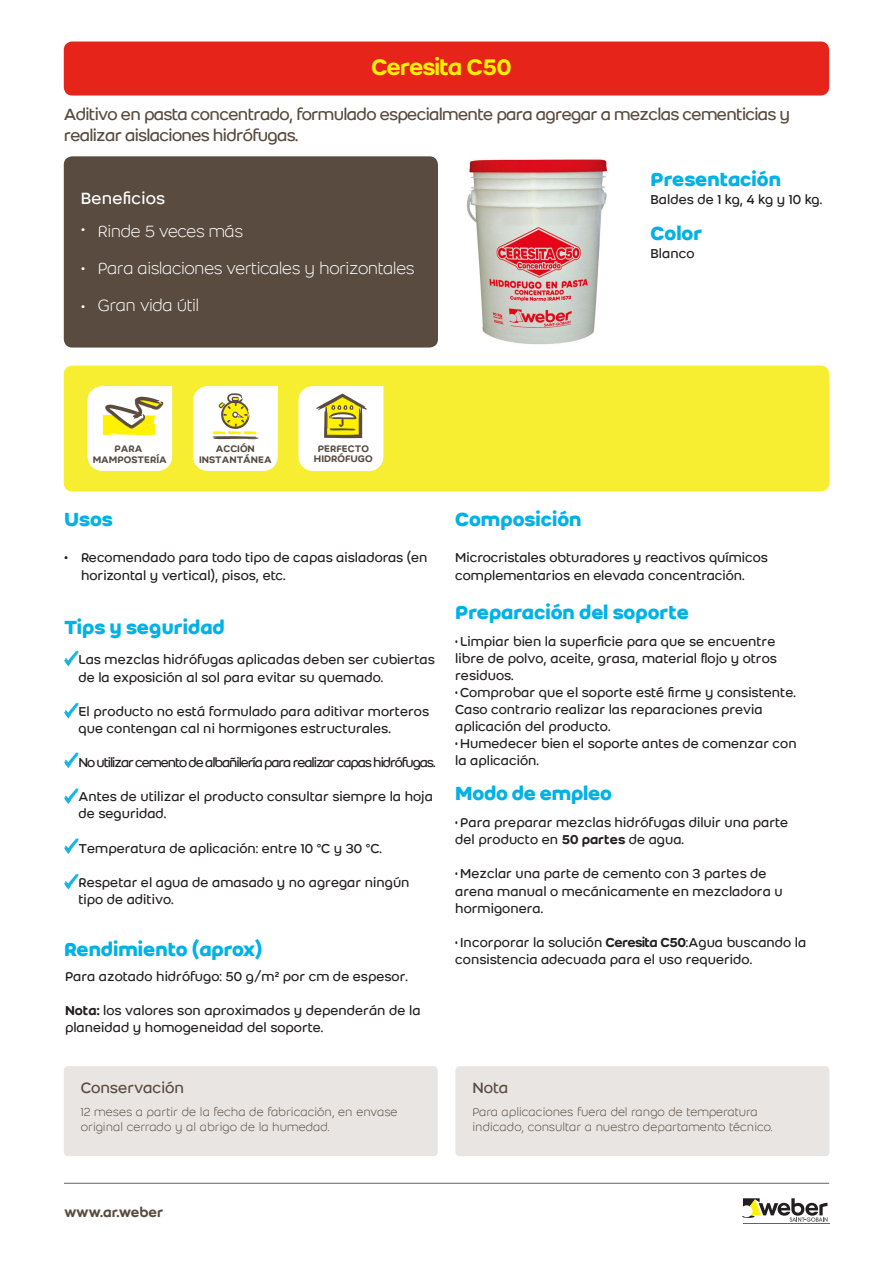
<style>
.page{position:relative;width:893px;height:1263px;background:#fff}
.page>*{position:absolute;margin:0;border:0;box-sizing:border-box;transform-origin:0 0}
.t1{font:24.75px "Weber Name";color:#fff101}
.t2{font:700 21px "Weber";color:#00b2e6}
.t3{font:18px/21.6px "Weber";letter-spacing:-.04em;color:#594b3f}
.t4{font:300 18px/37.5px "Weber";letter-spacing:-.03em;color:#fff}
.t5{font:18px "Weber";letter-spacing:.01em;color:#fff}
.t6{font:16.5px "Weber";color:#594b3f}
.t7{font:500 15px "Weber";color:#594b3f}
.t8{font:14.25px/17.1px "Weber";color:#231f20}
.t9{font:14.25px/17.1px "Weber";color:#231f20;scale:.66 1}
.t10{font:14.25px "Weber";letter-spacing:-.075em;color:#231f20}
.t11{font:300 12.75px/15.3px "Weber";color:#594b3f}
.t12{font:500 10.5px/10.5px "Weber";color:#574c43;text-align:center}
.s1{font-weight:500}
.s2{font-family:"Weber Name"}
</style>
<div class="page">
<svg style="left:64px;top:650px;width:14px;height:16px"></svg>
<svg style="left:64px;top:703px;width:14px;height:15px"></svg>
<svg style="left:64px;top:752px;width:14px;height:16px"></svg>
<svg style="left:64px;top:788px;width:14px;height:16px"></svg>
<svg style="left:64px;top:838px;width:14px;height:16px"></svg>
<svg style="left:64px;top:874px;width:14px;height:15px"></svg>
<hr style="left:743px;top:1223px;width:86px;height:1px;background:#636366">
<svg style="left:742px;top:1198px;width:86px;height:24px"></svg>
<hr style="left:64px;top:1183px;width:765px;height:1px;background:#636366">
<div style="left:64px;top:156px;width:374px;height:192px;background:#594b3f;border-radius:9px"></div>
<div style="left:64px;top:366px;width:765px;height:126px;background:#f7ee32;border-radius:9px"></div>
<div style="left:64px;top:42px;width:765px;height:54px;background:#e72419;border-radius:9px"></div>
<svg style="left:87px;top:386px;width:85px;height:85px;background:#f2f0d0"></svg>
<svg style="left:193px;top:386px;width:85px;height:85px;background:#f5f3de"></svg>
<svg style="left:298px;top:386px;width:85px;height:85px;background:#efeccd"></svg>
<div style="left:64px;top:1066px;width:374px;height:90px;background:#e8e5e2;border-radius:4px"></div>
<div style="left:455px;top:1066px;width:374px;height:90px;background:#e8e5e2;border-radius:4px"></div>
<img style="left:466px;top:159px;width:142px;height:186px">
<h1 class="t1" style="left:372px;top:52px;width:141px">Ceresita C50</h1>
<p class="t3" style="left:64px;top:103px;width:728px">Aditivo en pasta concentrado, formulado especialmente para agregar a mezclas cementicias y realizar aislaciones hidrófugas.</p>
<p class="t5" style="left:81px;top:187px;width:86px">Beneficios</p>
<p class="t4" style="left:98px;top:212px;width:318px;text-indent:-17px">• Rinde 5 veces más<br>Para aislaciones verticales y horizontales<br>Gran vida útil</p>
<p class="t4" style="left:81px;top:250px;width:6px">• •</p>
<h2 class="t2" style="left:651px;top:166px;width:132px">Presentación</h2>
<p class="t8" style="left:651px;top:190px;width:173px">Baldes de 1 kg, 4 kg y 10 kg.</p>
<h2 class="t2" style="left:651px;top:220px;width:53px">Color</h2>
<p class="t8" style="left:651px;top:244px;width:45px">Blanco</p>
<p class="t12" style="left:93px;top:444px;width:76px">PARA<br>MAMPOSTERÍA</p>
<p class="t12" style="left:199px;top:444px;width:74px">ACCIÓN<br>INSTANTÁNEA</p>
<p class="t12" style="left:314px;top:443px;width:60px">PERFECTO<br>HIDRÓFUGO</p>
<h2 class="t2" style="left:64px;top:506px;width:50px">Usos</h2>
<p class="t8" style="left:81px;top:548px;width:348px;line-height:18px;text-indent:-17px">• Recomendado para todo tipo de capas aisladoras (en horizontal y vertical), pisos, etc.</p>
<h2 class="t2" style="left:64px;top:614px;width:162px">Tips y seguridad</h2>
<p class="t8" style="left:78px;top:651px;width:358px">Las mezclas hidrófugas aplicadas deben ser cubiertas de la exposición al sol para evitar su quemado.</p>
<p class="t8" style="left:78px;top:703px;width:352px">El producto no está formulado para aditivar morteros que contengan cal ni hormigones estructurales.</p>
<p class="t10" style="left:78px;top:754px;width:359px">No utilizar cemento de albañilería para realizar capas hidrófugas.</p>
<p class="t8" style="left:78px;top:788px;width:356px">Antes de utilizar el producto consultar siempre la hoja de seguridad.</p>
<p class="t8" style="left:78px;top:839px;width:305px">Temperatura de aplicación: entre 10 °C y 30 °C.</p>
<p class="t8" style="left:78px;top:874px;width:333px">Respetar el agua de amasado y no agregar ningún tipo de aditivo.</p>
<h2 class="t2" style="left:64px;top:936px;width:200px">Rendimiento (aprox)</h2>
<p class="t8" style="left:65px;top:968px;width:344px">Para azotado hidrófugo: 50 g/m2 por cm de espesor.</p>
<p class="t8" style="left:65px;top:1002px;width:357px"><span class="s1">Nota:</span> los valores son aproximados y dependerán de la planeidad y homogeneidad del soporte.</p>
<h2 class="t2" style="left:455px;top:506px;width:128px">Composición</h2>
<p class="t8" style="left:455px;top:549px;width:314px">Microcristales obturadores y reactivos químicos</p>
<p class="t8" style="left:455px;top:567px;width:291px">complementarios en elevada concentración.</p>
<h2 class="t2" style="left:455px;top:600px;width:235px">Preparación del soporte</h2>
<p class="t9" style="left:455px;top:632px;width:489px;text-align:justify">• Limpiar bien la superficie para que se encuentre libre de polvo, aceite, grasa, material flojo y otros residuos.</p>
<p class="t9" style="left:455px;top:684px;width:518px">• Comprobar que el soporte esté firme y consistente.<br>Caso contrario realizar las reparaciones previa aplicación del producto.</p>
<p class="t9" style="left:455px;top:735px;width:519px">• Humedecer bien el soporte antes de comenzar con la aplicación.</p>
<h2 class="t2" style="left:455px;top:780px;width:158px">Modo de empleo</h2>
<p class="t9" style="left:455px;top:814px;width:506px">• Para preparar mezclas hidrófugas diluir una parte del producto en <span class="s1">50 partes</span> de agua.</p>
<p class="t9" style="left:455px;top:865px;width:498px">• Mezclar una parte de cemento con 3 partes de arena manual o mecánicamente en mezcladora u hormigonera.</p>
<p class="t9" style="left:455px;top:934px;width:533px">• Incorporar la solución <span class="s2">Ceresita C50</span>:Agua buscando la consistencia adecuada para el uso requerido.</p>
<p class="t6" style="left:81px;top:1078px;width:105px">Conservación</p>
<p class="t6" style="left:472px;top:1078px;width:37px">Nota</p>
<p class="t11" style="left:81px;top:1104px;width:318px">12 meses a partir de la fecha de fabricación, en envase original cerrado y al abrigo de la humedad.</p>
<p class="t11" style="left:472px;top:1104px;width:302px">Para aplicaciones fuera del rango de temperatura indicado, consultar a nuestro departamento técnico.</p>
<p class="t7" style="left:64px;top:1203px;width:101px">www.ar.weber</p>
</div>
